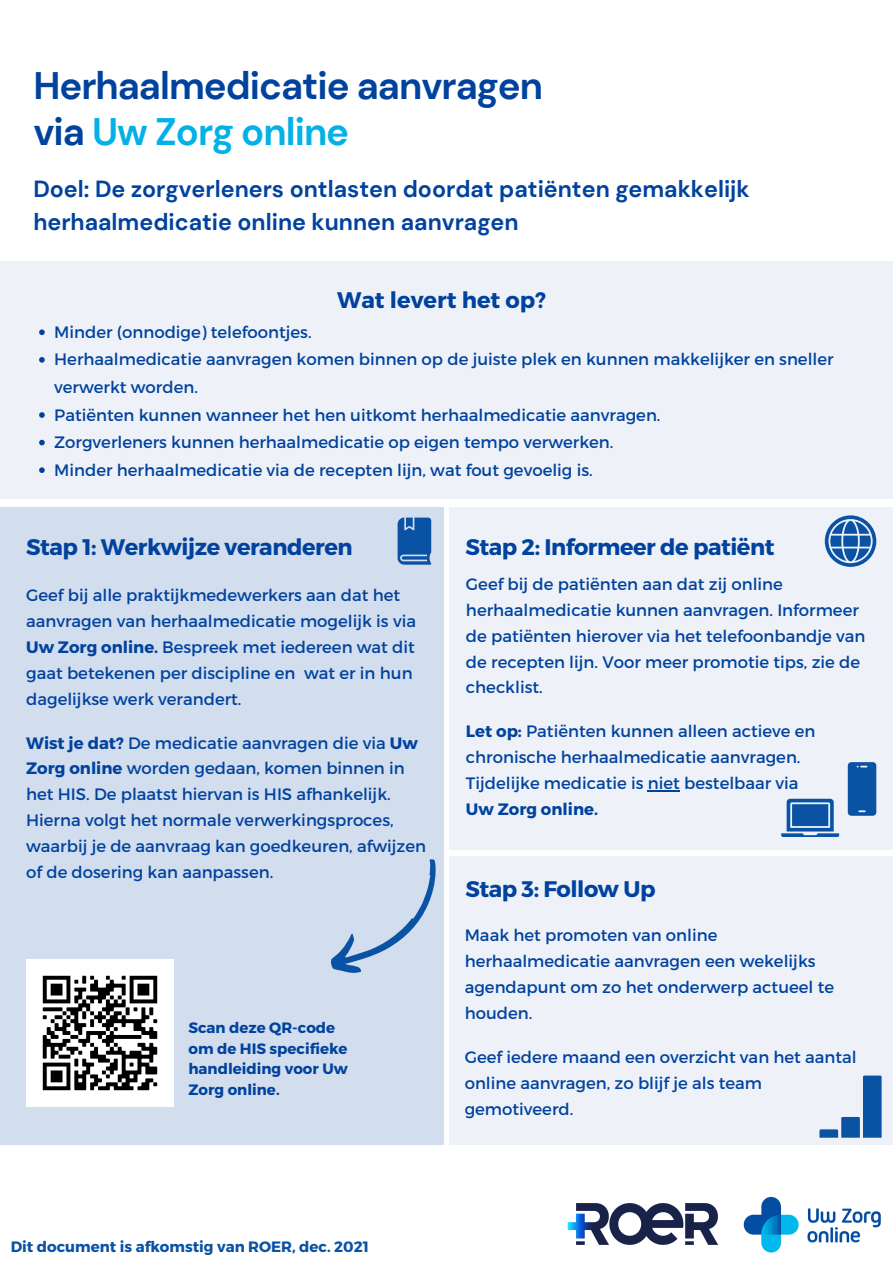
<style>
.page{position:relative;width:893px;height:1263px;background:#fff}
.page>*{position:absolute;margin:0;border:0;box-sizing:border-box;transform-origin:0 0}
.t1{font:700 38.25px/45.6px "DM Sans";letter-spacing:-.025em;color:#00429e}
.t2{font:700 23.25px/32.1px "DM Sans";color:#00429e}
.t3{font:700 22.5px "Montserrat";letter-spacing:-.02em;color:#00429e}
.t4{font:700 22.5px "Montserrat";color:#00429e}
.t5{font:16.5px/25.9px "Montserrat";color:#00429e}
.t6{font:700 16.5px "Montserrat";color:#00429e}
.t7{font:700 15px/20.9px "Montserrat";color:#00429e}
.t8{font:700 15px "Montserrat";color:#0952a4}
.s1{color:#03b1e7}
.s2{font-weight:700}
</style>
<div class="page">
<div style="left:449px;top:507px;width:444px;height:343px;background:#eef2f8"></div>
<hr style="left:648px;top:790px;width:32px;height:1px;background:#00429e">
<div style="left:449px;top:856px;width:444px;height:288px;background:#eef2f8"></div>
<div style="left:0;top:507px;width:444px;height:637px;background:#d2dded"></div>
<svg style="left:781px;top:799px;width:58px;height:38px"></svg>
<svg style="left:847px;top:762px;width:29px;height:54px;background:#155ba8"></svg>
<svg style="left:397px;top:518px;width:34px;height:47px;background:#2364ad"></svg>
<svg style="left:819px;top:1075px;width:62px;height:63px"></svg>
<svg style="left:825px;top:515px;width:51px;height:52px"></svg>
<svg style="left:331px;top:859px;width:105px;height:114px"></svg>
<img style="left:26px;top:959px;width:148px;height:147px">
<div style="left:0;top:262px;width:893px;height:237px;background:#eef2f8"></div>
<svg style="left:39px;top:329px;width:6px;height:6px"></svg>
<svg style="left:39px;top:357px;width:6px;height:6px"></svg>
<svg style="left:39px;top:412px;width:6px;height:6px"></svg>
<svg style="left:39px;top:440px;width:6px;height:5px"></svg>
<svg style="left:39px;top:467px;width:6px;height:6px"></svg>
<img style="left:743px;top:1196px;width:138px;height:57px">
<img style="left:567px;top:1203px;width:151px;height:42px">
<p class="t1" style="left:33px;top:63px;width:511px">Herhaalmedicatie aanvragen via <span class="s1">Uw Zorg online</span></p>
<p class="t2" style="left:33px;top:173px;width:718px">Doel: De zorgverleners ontlasten doordat patiënten gemakkelijk herhaalmedicatie online kunnen aanvragen</p>
<p class="t4" style="left:337px;top:285px;width:210px">Wat levert het op?</p>
<p class="t5" style="left:54px;top:318px;width:259px">Minder (onnodige) telefoontjes.</p>
<p class="t5" style="left:54px;top:345px;width:781px;line-height:27.6px">Herhaalmedicatie aanvragen komen binnen op de juiste plek en kunnen makkelijker en sneller verwerkt worden.</p>
<p class="t5" style="left:54px;top:401px;width:608px">Patiënten kunnen wanneer het hen uitkomt herhaalmedicatie aanvragen.</p>
<p class="t5" style="left:54px;top:429px;width:561px">Zorgverleners kunnen herhaalmedicatie op eigen tempo verwerken.</p>
<p class="t5" style="left:54px;top:456px;width:540px">Minder herhaalmedicatie via de recepten lijn, wat fout gevoelig is.</p>
<p class="t3" style="left:26px;top:532px;width:328px">Stap 1: Werkwijze veranderen</p>
<p class="t5" style="left:26px;top:581px;width:391px">Geef bij alle praktijkmedewerkers aan dat het aanvragen van herhaalmedicatie mogelijk is via <span class="s2">Uw Zorg online.</span> Bespreek met iedereen wat dit gaat betekenen per discipline en wat er in hun dagelijkse werk verandert.</p>
<p class="t5" style="left:26px;top:729px;width:401px"><span class="s2">Wist je dat?</span> De medicatie aanvragen die via <span class="s2">Uw Zorg online</span> worden gedaan, komen binnen in het HIS. De plaatst hiervan is HIS afhankelijk.<br>Hierna volgt het normale verwerkingsproces, waarbij je de aanvraag kan goedkeuren, afwijzen of de dosering kan aanpassen.</p>
<p class="t7" style="left:188px;top:1016px;width:161px">Scan deze QR-code om de HIS specifieke handleiding voor Uw<br>Zorg online.</p>
<p class="t3" style="left:465px;top:532px;width:311px">Stap 2: Informeer de patiënt</p>
<p class="t5" style="left:466px;top:570px;width:401px">Geef bij de patiënten aan dat zij online herhaalmedicatie kunnen aanvragen. Informeer de patiënten hierover via het telefoonbandje van de recepten lijn. Voor meer promotie tips, zie de checklist.</p>
<p class="t5" style="left:466px;top:718px;width:351px"><span class="s2">Let op:</span> Patiënten kunnen alleen actieve en chronische herhaalmedicatie aanvragen.<br>Tijdelijke medicatie is niet bestelbaar via</p>
<p class="t6" style="left:466px;top:798px;width:134px">Uw Zorg online.</p>
<p class="t3" style="left:465px;top:874px;width:191px">Stap 3: Follow Up</p>
<p class="t5" style="left:465px;top:922px;width:371px">Maak het promoten van online herhaalmedicatie aanvragen een wekelijks agendapunt om zo het onderwerp actueel te houden.</p>
<p class="t5" style="left:465px;top:1043px;width:393px">Geef iedere maand een overzicht van het aantal online aanvragen, zo blijf je als team gemotiveerd.</p>
<p class="t8" style="left:11px;top:1237px;width:360px">Dit document is afkomstig van ROER, dec. 2021</p>
</div>
